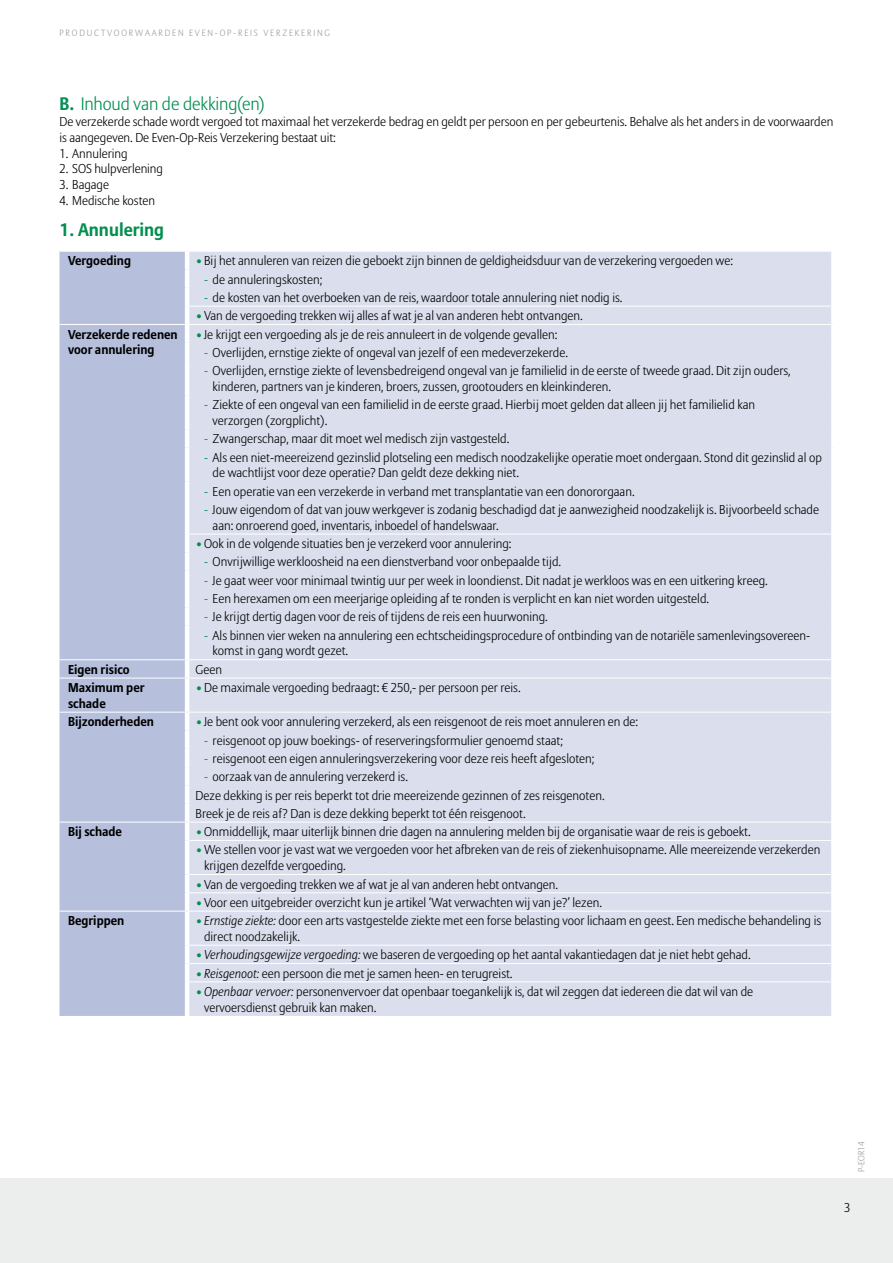
<style>
.page{position:relative;width:893px;height:1263px;background:#fff}
.page>*{position:absolute;margin:0;border:0;box-sizing:border-box;transform-origin:0 0}
.t1{font:300 18px "Allianz Sans";letter-spacing:-.005em;color:#008f4f}
.t2{font:700 18px "Allianz Sans";color:#008f4f}
.t3{font:300 12.75px/15.8px "Allianz Sans";color:#000}
.t4{font:700 12.75px/15.8px "Allianz Sans";color:#000}
.t5{font:300 9px "Allianz Sans";letter-spacing:.2em;color:#9c9e9f}
.s1{font-weight:700}
.s2{font-weight:700;color:#008f4f}
.s3{color:#008f4f}
.s4{font-style:italic}
</style>
<div class="page">
<div style="left:0;top:1178px;width:893px;height:85px;background:#eceded"></div>
<div style="left:60px;top:252px;width:125px;height:764px;background:#b6c0dc"></div>
<div style="left:189px;top:252px;width:642px;height:764px;background:#dbdfed"></div>
<hr style="left:189px;top:306px;width:642px;height:1px;background:#fff">
<hr style="left:189px;top:534px;width:642px;height:1px;background:#fff">
<hr style="left:60px;top:324px;width:127px;height:1px;background:#fff">
<hr style="left:187px;top:324px;width:644px;height:1px;background:#fff">
<hr style="left:60px;top:659px;width:127px;height:1px;background:#fff">
<hr style="left:187px;top:659px;width:644px;height:1px;background:#fff">
<hr style="left:60px;top:678px;width:127px;height:1px;background:#fff">
<hr style="left:187px;top:678px;width:644px;height:1px;background:#fff">
<hr style="left:60px;top:712px;width:127px;height:1px;background:#fff">
<hr style="left:187px;top:712px;width:644px;height:1px;background:#fff">
<hr style="left:60px;top:822px;width:127px;height:1px;background:#fff">
<hr style="left:187px;top:822px;width:644px;height:1px;background:#fff">
<hr style="left:60px;top:911px;width:127px;height:1px;background:#fff">
<hr style="left:187px;top:911px;width:644px;height:1px;background:#fff">
<hr style="left:189px;top:840px;width:642px;height:1px;background:#fff">
<hr style="left:189px;top:874px;width:642px;height:1px;background:#fff">
<hr style="left:189px;top:892px;width:642px;height:1px;background:#fff">
<hr style="left:189px;top:945px;width:642px;height:1px;background:#fff">
<hr style="left:189px;top:963px;width:642px;height:1px;background:#fff">
<hr style="left:189px;top:981px;width:642px;height:1px;background:#fff">
<p class="t5" style="left:60px;top:27px;width:137px">Pro ductVOORWAARD EN even</p>
<p class="t5" style="left:215px;top:27px;width:56px">-op -re is ver</p>
<p class="t5" style="left:282px;top:27px;width:49px">zeker ing</p>
<h1 class="t1" style="left:60px;top:93px;width:207px"><span class="s1">B.</span> Inhoud van de dekking(en)</h1>
<p class="t3" style="left:60px;top:114px;width:775px">De verzekerde schade wordt vergoed tot maximaal het verzekerde bedrag en geldt per persoon en per gebeurtenis. Behalve als het anders in de voorwaarden is aangegeven. De Even-Op-Reis Verzekering bestaat uit:</p>
<p class="t3" style="left:60px;top:145px;width:70px">1. Annulering</p>
<p class="t3" style="left:60px;top:161px;width:105px">2. SOS hulpverlening</p>
<p class="t3" style="left:60px;top:176px;width:51px">3. Bagage</p>
<p class="t3" style="left:60px;top:192px;width:97px">4. Medische kosten</p>
<h1 class="t2" style="left:60px;top:219px;width:106px">1. Annulering</h1>
<p class="t4" style="left:68px;top:253px;width:64px">Vergoeding</p>
<p class="t3" style="left:196px;top:253px;width:539px"><span class="s2">•</span> Bij het annuleren van reizen die geboekt zijn binnen de geldigheidsduur van de verzekering vergoeden we:</p>
<p class="t3" style="left:204px;top:271px;width:120px"><span class="s3">-</span> de annuleringskosten;</p>
<p class="t3" style="left:204px;top:289px;width:420px"><span class="s3">-</span> de kosten van het overboeken van de reis, waardoor totale annulering niet nodig is.</p>
<p class="t3" style="left:196px;top:308px;width:389px"><span class="s2">•</span> Van de vergoeding trekken wij alles af wat je al van anderen hebt ontvangen.</p>
<p class="t4" style="left:68px;top:326px;width:111px">Verzekerde redenen voor annulering</p>
<p class="t3" style="left:196px;top:326px;width:363px"><span class="s2">•</span> Je krijgt een vergoeding als je de reis annuleert in de volgende gevallen:</p>
<p class="t3" style="left:204px;top:344px;width:365px"><span class="s3">-</span> Overlijden, ernstige ziekte of ongeval van jezelf of een medeverzekerde.</p>
<p class="t3" style="left:213px;top:363px;width:579px;text-indent:-9px"><span class="s3">-</span> Overlijden, ernstige ziekte of levensbedreigend ongeval van je familielid in de eerste of tweede graad. Dit zijn ouders, kinderen, partners van je kinderen, broers, zussen, grootouders en kleinkinderen.</p>
<p class="t3" style="left:213px;top:397px;width:544px;text-indent:-9px"><span class="s3">-</span> Ziekte of een ongeval van een familielid in de eerste graad. Hierbij moet gelden dat alleen jij het familielid kan verzorgen (zorgplicht).</p>
<p class="t3" style="left:204px;top:431px;width:307px"><span class="s3">-</span> Zwangerschap, maar dit moet wel medisch zijn vastgesteld.</p>
<p class="t3" style="left:213px;top:449px;width:611px;text-indent:-9px"><span class="s3">-</span> Als een niet-meereizend gezinslid plotseling een medisch noodzakelijke operatie moet ondergaan. Stond dit gezinslid al op de wachtlijst voor deze operatie? Dan geldt deze dekking niet.</p>
<p class="t3" style="left:204px;top:483px;width:432px"><span class="s3">-</span> Een operatie van een verzekerde in verband met transplantatie van een donororgaan.</p>
<p class="t3" style="left:213px;top:501px;width:608px;text-indent:-9px"><span class="s3">-</span> Jouw eigendom of dat van jouw werkgever is zodanig beschadigd dat je aanwezigheid noodzakelijk is. Bijvoorbeeld schade aan: onroerend goed, inventaris, inboedel of handelswaar.</p>
<p class="t3" style="left:196px;top:536px;width:317px"><span class="s2">•</span> Ook in de volgende situaties ben je verzekerd voor annulering:</p>
<p class="t3" style="left:204px;top:554px;width:359px"><span class="s3">-</span> Onvrijwillige werkloosheid na een dienstverband voor onbepaalde tijd.</p>
<p class="t3" style="left:204px;top:572px;width:565px"><span class="s3">-</span> Je gaat weer voor minimaal twintig uur per week in loondienst. Dit nadat je werkloos was en een uitkering kreeg.</p>
<p class="t3" style="left:204px;top:591px;width:506px"><span class="s3">-</span> Een herexamen om een meerjarige opleiding af te ronden is verplicht en kan niet worden uitgesteld.</p>
<p class="t3" style="left:204px;top:609px;width:345px"><span class="s3">-</span> Je krijgt dertig dagen voor de reis of tijdens de reis een huurwoning.</p>
<p class="t3" style="left:213px;top:627px;width:599px;text-indent:-9px"><span class="s3">-</span> Als binnen vier weken na annulering een echtscheidingsprocedure of ontbinding van de notariële samenlevingsovereen&shy;komst in gang wordt gezet.</p>
<p class="t4" style="left:68px;top:661px;width:63px">Eigen risico</p>
<p class="t3" style="left:196px;top:661px;width:28px">Geen</p>
<p class="t4" style="left:68px;top:680px;width:78px">Maximum per schade</p>
<p class="t3" style="left:196px;top:680px;width:327px"><span class="s2">•</span> De maximale vergoeding bedraagt: € 250,- per persoon per reis.</p>
<p class="t4" style="left:68px;top:714px;width:87px">Bijzonderheden</p>
<p class="t3" style="left:196px;top:714px;width:444px"><span class="s2">•</span> Je bent ook voor annulering verzekerd, als een reisgenoot de reis moet annuleren en de:</p>
<p class="t3" style="left:204px;top:732px;width:360px"><span class="s3">-</span> reisgenoot op jouw boekings- of reserveringsformulier genoemd staat;</p>
<p class="t3" style="left:204px;top:750px;width:392px"><span class="s3">-</span> reisgenoot een eigen annuleringsverzekering voor deze reis heeft afgesloten;</p>
<p class="t3" style="left:196px;top:767px;width:411px;line-height:18.3px;text-indent:9px"><span class="s3">-</span> oorzaak van de annulering verzekerd is.<br>Deze dekking is per reis beperkt tot drie meereizende gezinnen of zes reisgenoten.<br>Breek je de reis af? Dan is deze dekking beperkt tot één reisgenoot.</p>
<p class="t4" style="left:68px;top:824px;width:56px">Bij schade</p>
<p class="t3" style="left:196px;top:824px;width:557px"><span class="s2">•</span> Onmiddellijk, maar uiterlijk binnen drie dagen na annulering melden bij de organisatie waar de reis is geboekt.</p>
<p class="t3" style="left:204px;top:842px;width:618px;text-indent:-9px"><span class="s2">•</span> We stellen voor je vast wat we vergoeden voor het afbreken van de reis of ziekenhuisopname. Alle meereizende verzekerden krijgen dezelfde vergoeding.</p>
<p class="t3" style="left:196px;top:876px;width:364px"><span class="s2">•</span> Van de vergoeding trekken we af wat je al van anderen hebt ontvangen.</p>
<p class="t3" style="left:196px;top:894px;width:408px"><span class="s2">•</span> Voor een uitgebreider overzicht kun je artikel ‘Wat verwachten wij van je?’ lezen.</p>
<p class="t4" style="left:68px;top:913px;width:58px">Begrippen</p>
<p class="t3" style="left:204px;top:913px;width:619px;text-indent:-9px"><span class="s2">•</span> <span class="s4">Ernstige ziekte:</span> door een arts vastgestelde ziekte met een forse belasting voor lichaam en geest. Een medische behandeling is direct noodzakelijk.</p>
<p class="t3" style="left:196px;top:947px;width:557px"><span class="s2">•</span> <span class="s4">Verhoudingsgewijze vergoeding:</span> we baseren de vergoeding op het aantal vakantiedagen dat je niet hebt gehad.</p>
<p class="t3" style="left:196px;top:965px;width:318px"><span class="s2">•</span> <span class="s4">Reisgenoot:</span> een persoon die met je samen heen- en terugreist.</p>
<p class="t3" style="left:204px;top:983px;width:551px;text-indent:-9px"><span class="s2">•</span> <span class="s4">Openbaar vervoer:</span> personenvervoer dat openbaar toegankelijk is, dat wil zeggen dat iedereen die dat wil van de vervoersdienst gebruik kan maken.</p>
<p class="t5" style="left:856px;top:1172px;width:32px;rotate:-90deg">P-EOR14</p>
<p class="t3" style="left:844px;top:1200px;width:8px">3</p>
</div>
